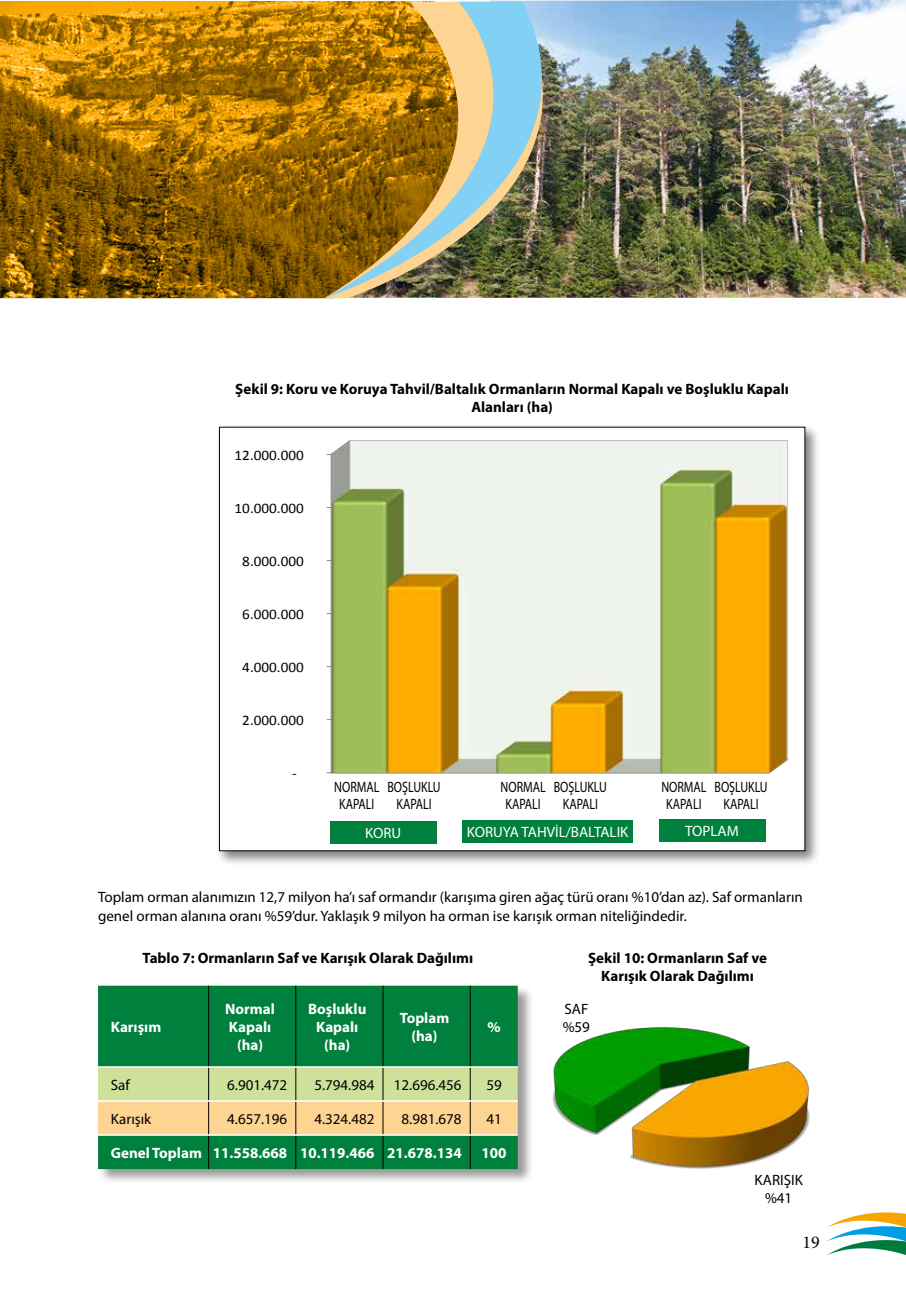
<style>
.page{position:relative;width:906px;height:1289px;background:#fff}
.page>*{position:absolute;margin:0;border:0;box-sizing:border-box;transform-origin:0 0}
.t1{font:18px "Minion Pro";color:#000}
.t2{font:15px/18px "Myriad Pro";color:#000}
.t3{font:700 15px/18px "Myriad Pro";color:#000;text-align:center}
.t4{font:700 15px/18px "Myriad Pro";color:#fff;text-align:center}
.t5{font:15px/16.5px "Myriad Pro";color:#000;text-align:center;scale:.8 1}
.t6{font:15px "Myriad Pro";color:#fff}
.t7{font:14.55px "Calibri";color:#000;scale:1.04 1}
</style>
<div class="page">
<img style="left:0;top:1px;width:342px;height:297px">
<img style="left:342px;top:0;width:564px;height:298px">
<img style="left:324px;top:2px;width:303px;height:296px">
<img style="left:325px;top:2px;width:292px;height:296px">
<svg style="left:827px;top:1212px;width:79px;height:42px"></svg>
<svg style="left:552px;top:1026px;width:258px;height:143px"></svg>
<div style="left:216px;top:424px;width:604px;height:442px;background:#000;opacity:.5"></div>
<div style="left:219px;top:427px;width:586px;height:423px;background:#fff"></div>
<svg style="left:326px;top:440px;width:463px;height:334px"></svg>
<div style="left:330px;top:820px;width:106px;height:23px;background:#00803d"></div>
<div style="left:659px;top:819px;width:106px;height:23px;background:#00803d"></div>
<div style="left:462px;top:820px;width:171px;height:23px;background:#00803d"></div>
<div style="left:97px;top:984px;width:436px;height:200px;background:#000;opacity:.4"></div>
<div style="left:98px;top:985px;width:420px;height:184px;background:#00803d"></div>
<svg style="left:98px;top:1067px;width:420px;height:67px"></svg>
<hr style="left:208px;top:985px;width:1px;height:81px;background:#000">
<hr style="left:295px;top:985px;width:1px;height:81px;background:#000">
<hr style="left:383px;top:985px;width:1px;height:81px;background:#000">
<hr style="left:470px;top:985px;width:1px;height:81px;background:#000">
<hr style="left:208px;top:1067px;width:1px;height:33px;background:#000">
<hr style="left:295px;top:1067px;width:1px;height:33px;background:#000">
<hr style="left:383px;top:1067px;width:1px;height:33px;background:#000">
<hr style="left:470px;top:1067px;width:1px;height:33px;background:#000">
<hr style="left:208px;top:1101px;width:1px;height:33px;background:#000">
<hr style="left:295px;top:1101px;width:1px;height:33px;background:#000">
<hr style="left:383px;top:1101px;width:1px;height:33px;background:#000">
<hr style="left:470px;top:1101px;width:1px;height:33px;background:#000">
<hr style="left:208px;top:1135px;width:1px;height:34px;background:#000">
<hr style="left:295px;top:1135px;width:1px;height:34px;background:#000">
<hr style="left:383px;top:1135px;width:1px;height:34px;background:#000">
<hr style="left:470px;top:1135px;width:1px;height:34px;background:#000">
<hr style="left:98px;top:1066px;width:111px;height:1px;background:#fff">
<hr style="left:209px;top:1066px;width:87px;height:1px;background:#fff">
<hr style="left:296px;top:1066px;width:87px;height:1px;background:#fff">
<hr style="left:383px;top:1066px;width:87px;height:1px;background:#fff">
<hr style="left:470px;top:1066px;width:48px;height:1px;background:#fff">
<hr style="left:98px;top:1100px;width:111px;height:1px;background:#fff">
<hr style="left:209px;top:1100px;width:87px;height:1px;background:#fff">
<hr style="left:296px;top:1100px;width:87px;height:1px;background:#fff">
<hr style="left:383px;top:1100px;width:87px;height:1px;background:#fff">
<hr style="left:470px;top:1100px;width:48px;height:1px;background:#fff">
<hr style="left:98px;top:1134px;width:111px;height:1px;background:#fff">
<hr style="left:209px;top:1134px;width:87px;height:1px;background:#fff">
<hr style="left:296px;top:1134px;width:87px;height:1px;background:#fff">
<hr style="left:383px;top:1134px;width:87px;height:1px;background:#fff">
<hr style="left:470px;top:1134px;width:48px;height:1px;background:#fff">
<p class="t3" style="left:235px;top:379px;width:555px">Şekil 9: Koru ve Koruya Tahvil/Baltalık Ormanların Normal Kapalı ve Boşluklu Kapalı<br>Alanları (ha)</p>
<p class="t7" style="left:235px;top:446px;width:68px">12.000.000</p>
<p class="t7" style="left:235px;top:499px;width:68px">10.000.000</p>
<p class="t7" style="left:242px;top:552px;width:61px">8.000.000</p>
<p class="t7" style="left:242px;top:605px;width:61px">6.000.000</p>
<p class="t7" style="left:242px;top:658px;width:61px">4.000.000</p>
<p class="t7" style="left:242px;top:711px;width:61px">2.000.000</p>
<p class="t7" style="left:292px;top:764px;width:6px">--‐</p>
<p class="t5" style="left:334px;top:778px;width:58px">NORMAL<br>KAPALI</p>
<p class="t5" style="left:500px;top:778px;width:58px">NORMAL<br>KAPALI</p>
<p class="t5" style="left:661px;top:778px;width:58px">NORMAL<br>KAPALI</p>
<p class="t5" style="left:387px;top:778px;width:68px">BOŞLUKLU<br>KAPALI</p>
<p class="t5" style="left:554px;top:778px;width:68px">BOŞLUKLU<br>KAPALI</p>
<p class="t5" style="left:714px;top:778px;width:68px">BOŞLUKLU<br>KAPALI</p>
<p class="t6" style="left:365px;top:823px;width:37px">KORU</p>
<p class="t6" style="left:467px;top:823px;width:163px">KORUYA TAHVİL/BALTALIK</p>
<p class="t6" style="left:685px;top:822px;width:55px">TOPLAM</p>
<p class="t2" style="left:98px;top:888px;width:706px">Toplam orman alanımızın 12,7 milyon ha’ı saf ormandır (karışıma giren ağaç türü oranı %10’dan az). Saf ormanların genel orman alanına oranı %59’dur. Yaklaşık 9 milyon ha orman ise karışık orman niteliğindedir.</p>
<p class="t3" style="left:142px;top:948px;width:332px">Tablo 7: Ormanların Saf ve Karışık Olarak Dağılımı</p>
<p class="t4" style="left:111px;top:1017px;width:52px">Karışım</p>
<p class="t4" style="left:225px;top:999px;width:51px">Normal<br>Kapalı (ha)</p>
<p class="t4" style="left:308px;top:999px;width:60px">Boşluklu<br>Kapalı (ha)</p>
<p class="t4" style="left:400px;top:1008px;width:51px">Toplam (ha)</p>
<p class="t4" style="left:487px;top:1017px;width:15px">%</p>
<p class="t2" style="left:111px;top:1075px;width:21px">Saf</p>
<p class="t2" style="left:227px;top:1075px;width:62px">6.901.472</p>
<p class="t2" style="left:314px;top:1075px;width:62px">5.794.984</p>
<p class="t2" style="left:394px;top:1075px;width:69px">12.696.456</p>
<p class="t2" style="left:486px;top:1075px;width:17px">59</p>
<p class="t2" style="left:111px;top:1109px;width:42px">Karışık</p>
<p class="t2" style="left:227px;top:1109px;width:62px">4.657.196</p>
<p class="t2" style="left:314px;top:1109px;width:62px">4.324.482</p>
<p class="t2" style="left:401px;top:1109px;width:62px">8.981.678</p>
<p class="t2" style="left:486px;top:1109px;width:17px">41</p>
<p class="t4" style="left:111px;top:1143px;width:352px">Genel Toplam 11.558.668 10.119.466 21.678.134</p>
<p class="t4" style="left:481px;top:1143px;width:26px">100</p>
<p class="t3" style="left:588px;top:948px;width:180px">Şekil 10: Ormanların Saf ve<br>Karışık Olarak Dağılımı</p>
<p class="t2" style="left:563px;top:999px;width:29px">SAF %59</p>
<p class="t2" style="left:754px;top:1170px;width:50px;text-align:center">KARIŞIK %41</p>
<p class="t1" style="left:802px;top:1229px;width:19px">19</p>
</div>
